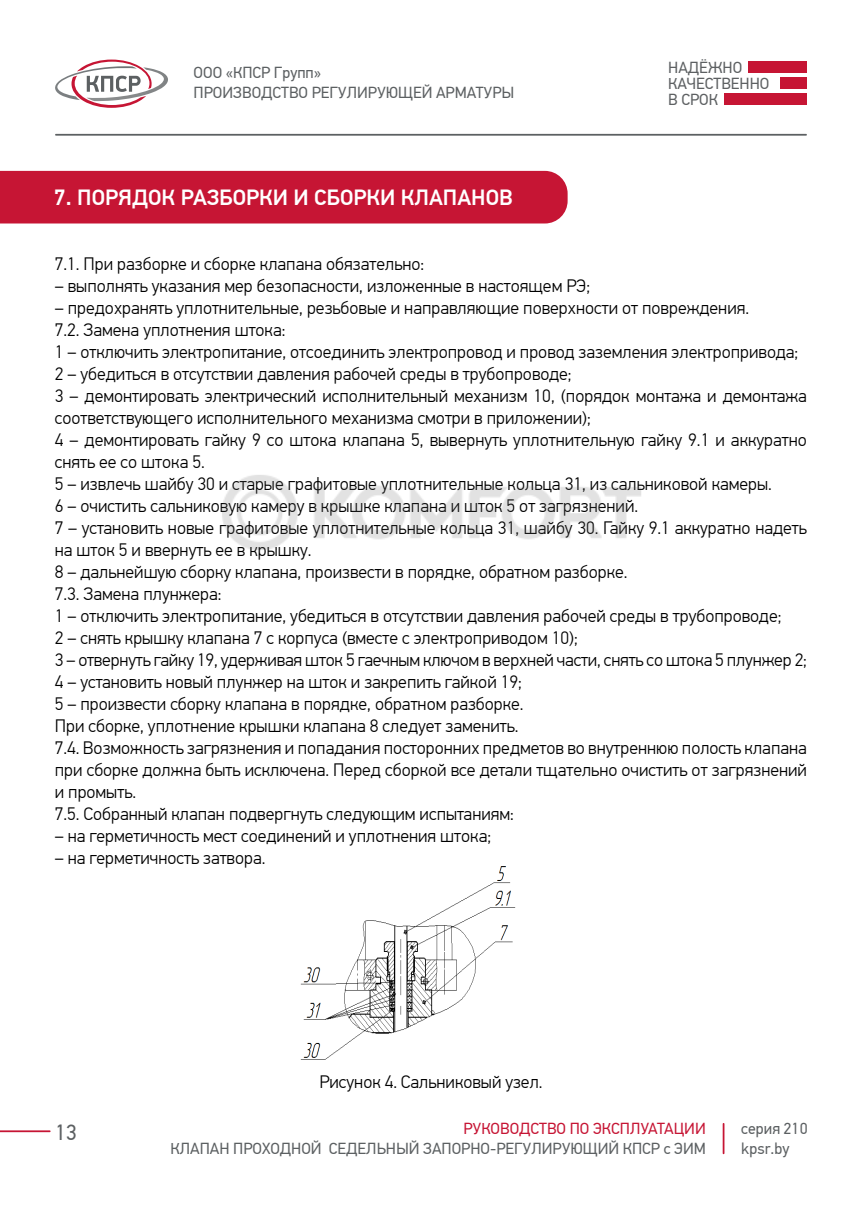
<style>
.page{position:relative;width:862px;height:1214px;background:#fff}
.page>*{position:absolute;margin:0;border:0;box-sizing:border-box;transform-origin:0 0}
.t1{font:500 22px "PF Din Text Pro";color:#fff}
.t2{font:22px "PF Din Text Pro";color:#5c6062}
.t3{font:300 18px/22px "PF Din Text Pro";color:#000}
.t4{font:16px/20px "PF Din Text Pro";color:#5c6062}
.t5{font:16px "PF Din Text Pro";color:#c61534}
.t6{font:16px/16px "PF Din Text Pro";color:#5d6062}
</style>
<div class="page">
<div style="left:780px;top:78px;width:27px;height:11px;background:#c61534"></div>
<svg style="left:55px;top:60px;width:113px;height:48px"></svg>
<div style="left:748px;top:62px;width:59px;height:11px;background:#c61534"></div>
<div style="left:724px;top:94px;width:83px;height:11px;background:#c61534"></div>
<hr style="left:722px;top:1122px;width:2px;height:31px;background:#c61534">
<hr style="left:55px;top:134px;width:752px;height:2px;background:#5c6062">
<svg style="left:0;top:1130px;width:51px;height:1px"></svg>
<img style="left:300px;top:866px;width:215px;height:194px">
<div style="left:0;top:171px;width:567px;height:52px;background:#c61534"></div>
<img style="left:222px;top:475px;width:419px;height:75px">
<p class="t4" style="left:194px;top:63px;width:322px">ООО «КПСР Групп»<br>ПРОИЗВОДСТВО РЕГУЛИРУЮЩЕЙ АРМАТУРЫ</p>
<p class="t6" style="left:668px;top:59px;width:103px">НАДЁЖНО<br>КАЧЕСТВЕННО<br>В СРОК</p>
<p class="t1" style="left:54px;top:184px;width:460px">7. ПОРЯДОК РАЗБОРКИ И СБОРКИ КЛАПАНОВ</p>
<p class="t3" style="left:55px;top:253px;width:371px">7.1. При разборке и сборке клапана обязательно:</p>
<p class="t3" style="left:55px;top:275px;width:537px">– выполнять указания мер безопасности, изложенные в настоящем РЭ;</p>
<p class="t3" style="left:55px;top:297px;width:753px">– предохранять уплотнительные, резьбовые и направляющие поверхности от повреждения.<br>7.2. Замена уплотнения штока:<br>1 – отключить электропитание, отсоединить электропровод и провод заземления электропривода; 2 – убедиться в отсутствии давления рабочей среды в трубопроводе;<br>3 – демонтировать электрический исполнительный механизм 10, (порядок монтажа и демонтажа соответствующего исполнительного механизма смотри в приложении);<br>4 – демонтировать гайку 9 со штока клапана 5, вывернуть уплотнительную гайку 9.1 и аккуратно снять ее со штока 5.<br>5 – извлечь шайбу 30 и старые графитовые уплотнительные кольца 31, из сальниковой камеры.<br>6 – очистить сальниковую камеру в крышке клапана и шток 5 от загрязнений.<br>7 – установить новые графитовые уплотнительные кольца 31, шайбу 30. Гайку 9.1 аккуратно надеть на шток 5 и ввернуть ее в крышку.<br>8 – дальнейшую сборку клапана, произвести в порядке, обратном разборке.<br>7.3. Замена плунжера:<br>1 – отключить электропитание, убедиться в отсутствии давления рабочей среды в трубопроводе;<br>2 – снять крышку клапана 7 с корпуса (вместе с электроприводом 10);<br>3 – отвернуть гайку 19, удерживая шток 5 гаечным ключом в верхней части, снять со штока 5 плунжер 2; 4 – установить новый плунжер на шток и закрепить гайкой 19;<br>5 – произвести сборку клапана в порядке, обратном разборке.<br>При сборке, уплотнение крышки клапана 8 следует заменить.<br>7.4. Возможность загрязнения и попадания посторонних предметов во внутреннюю полость клапана при сборке должна быть исключена. Перед сборкой все детали тщательно очистить от загрязнений и промыть.<br>7.5. Собранный клапан подвергнуть следующим испытаниям:</p>
<p class="t3" style="left:55px;top:825px;width:438px">– на герметичность мест соединений и уплотнения штока;</p>
<p class="t3" style="left:55px;top:847px;width:212px">– на герметичность затвора.</p>
<p class="t2" style="left:55px;top:1118px;width:23px">13</p>
<p class="t3" style="left:319px;top:1070px;width:225px">Рисунок 4. Сальниковый узел.</p>
<p class="t5" style="left:463px;top:1118px;width:244px">РУКОВОДСТВО ПО ЭКСПЛУАТАЦИИ</p>
<p class="t4" style="left:170px;top:1138px;width:537px">КЛАПАН ПРОХОДНОЙ СЕДЕЛЬНЫЙ ЗАПОРНО-РЕГУЛИРУЮЩИЙ КПСР с ЭИМ</p>
<p class="t4" style="left:741px;top:1118px;width:68px">серия 210 kpsr.by</p>
</div>
